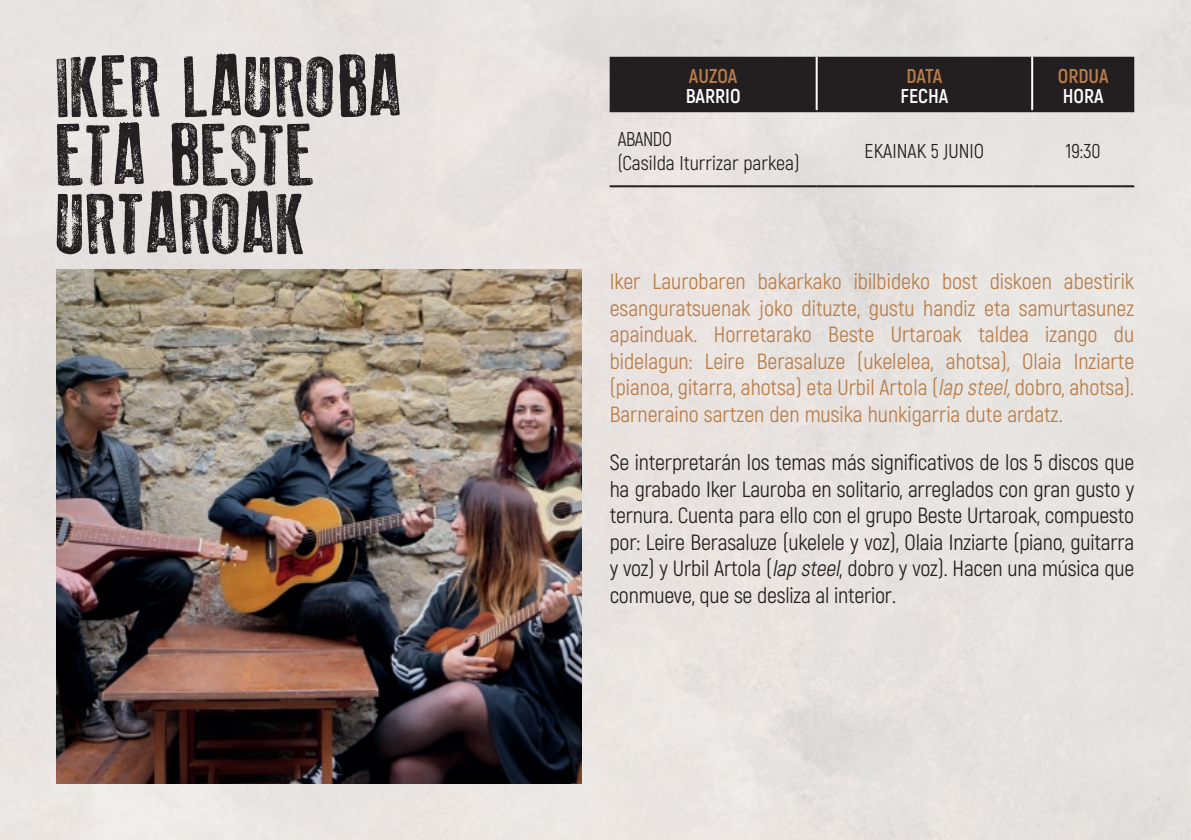
<style>
.page{position:relative;width:1191px;height:840px;background:#fff}
.page>*{position:absolute;margin:0;border:0;box-sizing:border-box;transform-origin:0 0}
.t1{font:86.2px/68.4px "Old Press";color:#231f20}
.t2{font:22px/26.4px "Akrobat";color:#b87c47;text-align:justify}
.t3{font:22px/26.4px "Akrobat";letter-spacing:-.01em;color:#231f20;text-align:justify}
.t4{font:20px/24px "Akrobat";color:#231f20;scale:.95 1}
.t5{font:20px "Akrobat";color:#231f20}
.t6{font:700 20px "Akrobat";color:#fff}
.t7{font:700 20px "Akrobat";color:#b87c47}
.s1{font-style:italic}
</style>
<div class="page">
<div style="left:0;top:0;width:1191px;height:839px;background:#e7e4e1"></div>
<div style="left:609px;top:57px;width:525px;height:53px;background:#231f20"></div>
<hr style="left:815px;top:57px;width:2px;height:53px;background:#fff">
<hr style="left:1031px;top:57px;width:2px;height:53px;background:#fff">
<hr style="left:609px;top:110px;width:207px;height:2px;background:#231f20">
<hr style="left:816px;top:110px;width:216px;height:2px;background:#231f20">
<hr style="left:1032px;top:110px;width:102px;height:2px;background:#231f20">
<hr style="left:609px;top:185px;width:207px;height:2px;background:#231f20">
<hr style="left:816px;top:185px;width:216px;height:2px;background:#231f20">
<hr style="left:1032px;top:185px;width:102px;height:2px;background:#231f20">
<img style="left:57px;top:269px;width:524px;height:513px">
<h1 class="t1" style="left:57px;top:53px;width:348px">IKER LAUROBA<br>ETA BESTE<br>URTAROAK</h1>
<p class="t7" style="left:689px;top:64px;width:50px">AUZOA</p>
<p class="t6" style="left:686px;top:84px;width:56px">BARRIO</p>
<p class="t4" style="left:617px;top:127px;width:193px">ABANDO<br>(Casilda Iturrizar parkea)</p>
<p class="t7" style="left:906px;top:64px;width:38px">DATA</p>
<p class="t6" style="left:900px;top:84px;width:49px">FECHA</p>
<p class="t7" style="left:1057px;top:64px;width:52px">ORDUA</p>
<p class="t6" style="left:1062px;top:84px;width:42px">HORA</p>
<p class="t5" style="left:864px;top:139px;width:121px">EKAINAK 5 JUNIO</p>
<p class="t5" style="left:1065px;top:139px;width:36px">19:30</p>
<p class="t2" style="left:609px;top:268px;width:526px">Iker Laurobaren bakarkako ibilbideko bost diskoen abestirik esanguratsuenak joko dituzte, gustu handiz eta samurtasunez apainduak. Horretarako Beste Urtaroak taldea izango du bidelagun: Leire Berasaluze (ukelelea, ahotsa), Olaia Inziarte (pianoa, gitarra, ahotsa) eta Urbil Artola (<span class="s1">lap steel,</span>dobro, ahotsa).<br>Barneraino sartzen den musika hunkigarria dute ardatz.</p>
<p class="t3" style="left:609px;top:449px;width:526px">Se interpretarán los temas más significativos de los 5 discos que ha grabado Iker Lauroba en solitario, arreglados con gran gusto y ternura. Cuenta para ello con el grupo Beste Urtaroak, compuesto por: Leire Berasaluze (ukelele y voz), Olaia Inziarte (piano, guitarra y voz) y Urbil Artola (<span class="s1">lap steel</span>, dobro y voz). Hacen una música que conmueve, que se desliza al interior.</p>
</div>
